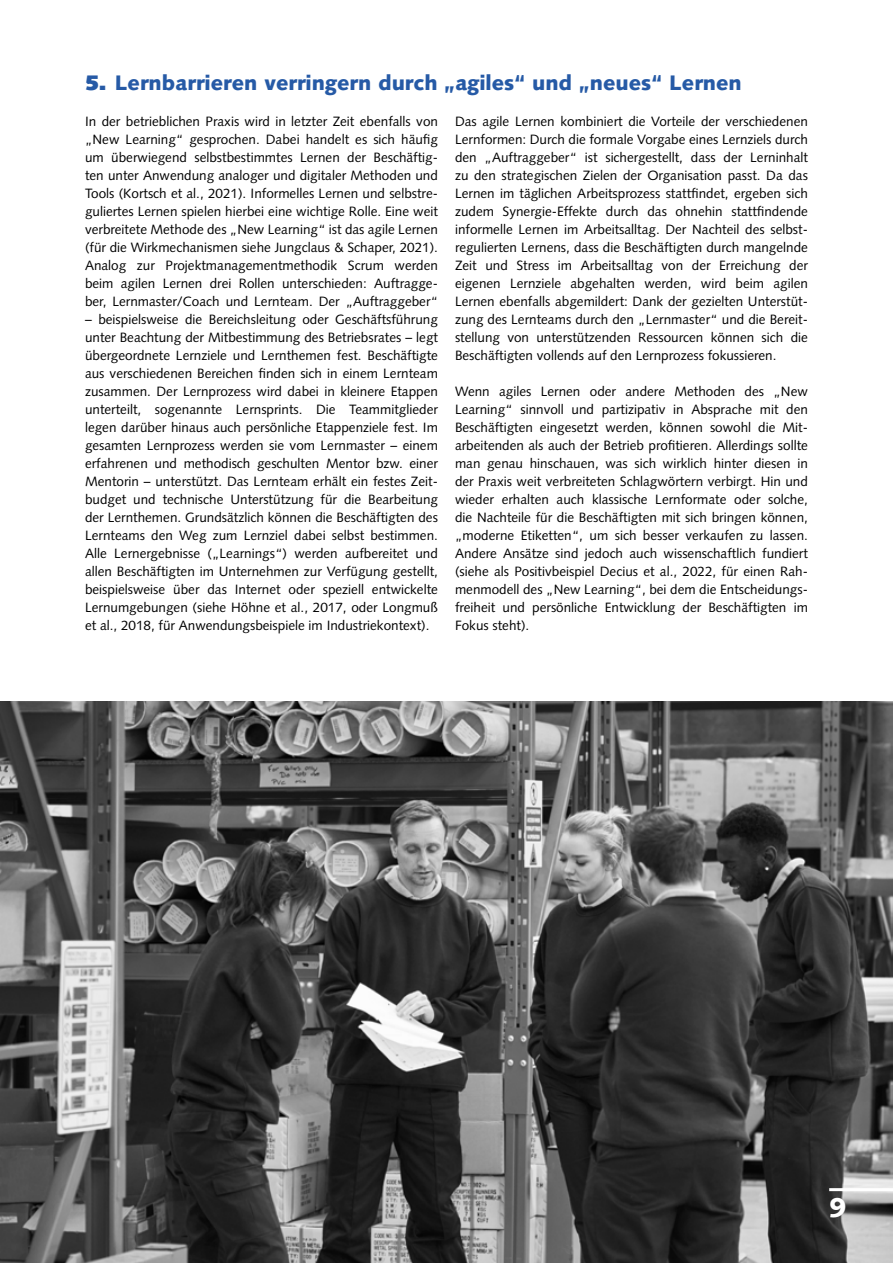
<style>
.page{position:relative;width:893px;height:1263px;background:#fff}
.page>*{position:absolute;margin:0;border:0;box-sizing:border-box;transform-origin:0 0}
.t1{font:900 27px "Syntax LT Std";color:#fff}
.t2{font:900 21px "Syntax LT Std";color:#265aa6}
.t3{font:13.5px/18px "Syntax LT Std";color:#000;text-align:justify}
.s1{font-style:inherit}
</style>
<div class="page">
<img style="left:0;top:702px;width:893px;height:561px">
<hr style="left:829px;top:1188px;width:64px;height:3px;background:#fff">
<h2 class="t2" style="left:85px;top:70px;width:658px"><span class="s1">5.</span> Lernbarrieren verringern durch „agiles“ und „neues“ Lernen</h2>
<p class="t3" style="left:85px;top:112px;width:354px">In der betrieblichen Praxis wird in letzter Zeit ebenfalls von „New Learning“ gesprochen. Dabei handelt es sich häufig um überwiegend selbstbestimmtes Lernen der Beschäftig&shy;ten unter Anwendung analoger und digitaler Methoden und Tools (Kortsch et al., 2021). Informelles Lernen und selbstre&shy;guliertes Lernen spielen hierbei eine wichtige Rolle. Eine weit verbreitete Methode des „New Learning“ ist das agile Lernen (für die Wirkmechanismen siehe Jungclaus &amp; Schaper, 2021).<br>Analog zur Projektmanagementmethodik Scrum werden beim agilen Lernen drei Rollen unterschieden: Auftragge&shy;ber, Lernmaster/Coach und Lernteam. Der „Auftraggeber“</p>
<p class="t3" style="left:85px;top:310px;width:354px">– beispielsweise die Bereichsleitung oder Geschäftsführung unter Beachtung der Mitbestimmung des Betriebsrates – legt übergeordnete Lernziele und Lernthemen fest. Beschäftigte aus verschiedenen Bereichen finden sich in einem Lernteam zusammen. Der Lernprozess wird dabei in kleinere Etappen unterteilt, sogenannte Lernsprints. Die Teammitglieder legen darüber hinaus auch persönliche Etappenziele fest. Im gesamten Lernprozess werden sie vom Lernmaster – einem erfahrenen und methodisch geschulten Mentor bzw. einer Mentorin – unterstützt. Das Lernteam erhält ein festes Zeit&shy;budget und technische Unterstützung für die Bearbeitung der Lernthemen. Grundsätzlich können die Beschäftigten des Lernteams den Weg zum Lernziel dabei selbst bestimmen.<br>Alle Lernergebnisse („Learnings“) werden aufbereitet und allen Beschäftigten im Unternehmen zur Verfügung gestellt, beispielsweise über das Internet oder speziell entwickelte Lernumgebungen (siehe Höhne et al., 2017, oder Longmuß et al., 2018, für Anwendungsbeispiele im Industriekontext).</p>
<p class="t3" style="left:455px;top:112px;width:354px">Das agile Lernen kombiniert die Vorteile der verschiedenen Lernformen: Durch die formale Vorgabe eines Lernziels durch den „Auftraggeber“ ist sichergestellt, dass der Lerninhalt zu den strategischen Zielen der Organisation passt. Da das Lernen im täglichen Arbeitsprozess stattfindet, ergeben sich zudem Synergie-Effekte durch das ohnehin stattfindende informelle Lernen im Arbeitsalltag. Der Nachteil des selbst&shy;regulierten Lernens, dass die Beschäftigten durch mangelnde Zeit und Stress im Arbeitsalltag von der Erreichung der eigenen Lernziele abgehalten werden, wird beim agilen Lernen ebenfalls abgemildert: Dank der gezielten Unterstüt&shy;zung des Lernteams durch den „Lernmaster“ und die Bereit&shy;stellung von unterstützenden Ressourcen können sich die Beschäftigten vollends auf den Lernprozess fokussieren.</p>
<p class="t3" style="left:455px;top:382px;width:354px">Wenn agiles Lernen oder andere Methoden des „New Learning“ sinnvoll und partizipativ in Absprache mit den Beschäftigten eingesetzt werden, können sowohl die Mit&shy;arbeitenden als auch der Betrieb profitieren. Allerdings sollte man genau hinschauen, was sich wirklich hinter diesen in der Praxis weit verbreiteten Schlagwörtern verbirgt. Hin und wieder erhalten auch klassische Lernformate oder solche, die Nachteile für die Beschäftigten mit sich bringen können, „moderne Etiketten“, um sich besser verkaufen zu lassen.<br>Andere Ansätze sind jedoch auch wissenschaftlich fundiert (siehe als Positivbeispiel Decius et al., 2022, für einen Rah&shy;menmodell des „New Learning“, bei dem die Entscheidungs&shy;freiheit und persönliche Entwicklung der Beschäftigten im Fokus steht).</p>
<h1 class="t1" style="left:829px;top:1192px;width:19px">9</h1>
</div>
